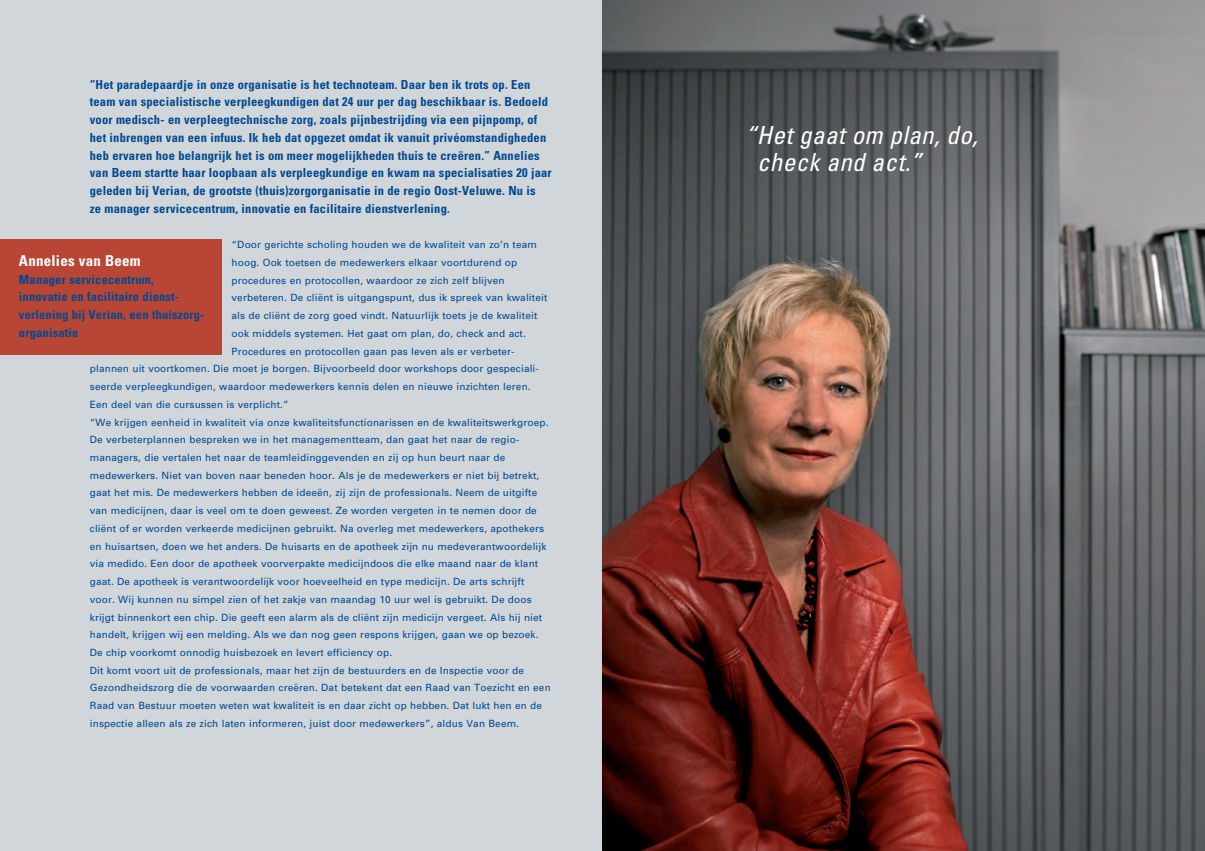
<style>
.page{position:relative;width:1205px;height:851px;background:#fff}
.page>*{position:absolute;margin:0;border:0;box-sizing:border-box;transform-origin:0 0}
.Normaal{font:italic condensed 25px/26.6px "Univers";letter-spacing:.015em;color:#fff}
.Normaal-2{font:700 condensed 15px "Univers";letter-spacing:.015em;color:#fff}
.Normaal-3{font:700 condensed 12.5px/17.8px "Univers";letter-spacing:.015em;color:#014990}
.Normaal-4{font:10px/17.8px "Univers";letter-spacing:.015em;color:#014990}
</style>
<div class="page">
<div style="left:0;top:0;width:602px;height:850px;background:#d0d6da"></div>
<div style="left:0;top:239px;width:221px;height:115px;background:#b94635"></div>
<img style="left:602px;top:0;width:603px;height:850px">
<p class="Normaal-3" style="left:90px;top:75px;width:442px">“Het paradepaardje in onze organisatie is het technoteam. Daar ben ik trots op. Een</p>
<p class="Normaal-3" style="left:90px;top:93px;width:460px">team van specialistische verpleegkundigen dat 24 uur per dag beschikbaar is. Bedoeld voor medisch- en verpleegtechnische zorg, zoals pijnbestrijding via een pijnpomp, of</p>
<p class="Normaal-3" style="left:90px;top:128px;width:458px">het inbrengen van een infuus. Ik heb dat opgezet omdat ik vanuit privéomstandigheden heb ervaren hoe belangrijk het is om meer mogelijkheden thuis te creëren.” Annelies</p>
<p class="Normaal-3" style="left:90px;top:164px;width:463px">van Beem startte haar loopbaan als verpleegkundige en kwam na specialisaties 20 jaar geleden bij Verian, de grootste (thuis)zorgorganisatie in de regio Oost-Veluwe. Nu is</p>
<p class="Normaal-3" style="left:90px;top:199px;width:362px">ze manager servicecentrum, innovatie en facilitaire dienstverlening.</p>
<p class="Normaal-4" style="left:232px;top:235px;width:307px">“Door gerichte scholing houden we de kwaliteit van zo’n team hoog. Ook toetsen de medewerkers elkaar voortdurend op</p>
<p class="Normaal-4" style="left:232px;top:271px;width:275px">procedures en protocollen, waardoor ze zich zelf blijven</p>
<p class="Normaal-4" style="left:232px;top:289px;width:317px">verbeteren. De cliënt is uitgangspunt, dus ik spreek van kwaliteit als de cliënt de zorg goed vindt. Natuurlijk toets je de kwaliteit ook middels systemen. Het gaat om plan, do, check and act.<br>Procedures en protocollen gaan pas leven als er verbeter-</p>
<p class="Normaal-4" style="left:90px;top:359px;width:450px">plannen uit voortkomen. Die moet je borgen. Bijvoorbeeld door workshops door gespeciali-</p>
<p class="Normaal-4" style="left:90px;top:377px;width:442px">seerde verpleegkundigen, waardoor medewerkers kennis delen en nieuwe inzichten leren.</p>
<p class="Normaal-4" style="left:90px;top:395px;width:200px">Een deel van die cursussen is verplicht.”</p>
<p class="Normaal-4" style="left:90px;top:413px;width:460px">“We krijgen eenheid in kwaliteit via onze kwaliteitsfunctionarissen en de kwaliteitswerkgroep.<br>De verbeterplannen bespreken we in het managementteam, dan gaat het naar de regio-</p>
<p class="Normaal-4" style="left:90px;top:448px;width:417px">managers, die vertalen het naar de teamleidinggevenden en zij op hun beurt naar de</p>
<p class="Normaal-4" style="left:90px;top:466px;width:451px">medewerkers. Niet van boven naar beneden hoor. Als je de medewerkers er niet bij betrekt, gaat het mis. De medewerkers hebben de ideeën, zij zijn de professionals. Neem de uitgifte</p>
<p class="Normaal-4" style="left:90px;top:501px;width:448px">van medicijnen, daar is veel om te doen geweest. Ze worden vergeten in te nemen door de</p>
<p class="Normaal-4" style="left:90px;top:519px;width:456px">cliënt of er worden verkeerde medicijnen gebruikt. Na overleg met medewerkers, apothekers</p>
<p class="Normaal-4" style="left:90px;top:537px;width:458px">en huisartsen, doen we het anders. De huisarts en de apotheek zijn nu medeverantwoordelijk via medido. Een door de apotheek voorverpakte medicijndoos die elke maand naar de klant gaat. De apotheek is verantwoordelijk voor hoeveelheid en type medicijn. De arts schrijft</p>
<p class="Normaal-4" style="left:90px;top:590px;width:443px">voor. Wij kunnen nu simpel zien of het zakje van maandag 10 uur wel is gebruikt. De doos</p>
<p class="Normaal-4" style="left:90px;top:607px;width:454px">krijgt binnenkort een chip. Die geeft een alarm als de cliënt zijn medicijn vergeet. Als hij niet handelt, krijgen wij een melding. Als we dan nog geen respons krijgen, gaan we op bezoek.</p>
<p class="Normaal-4" style="left:90px;top:643px;width:304px">De chip voorkomt onnodig huisbezoek en levert efficiency op.</p>
<p class="Normaal-4" style="left:90px;top:661px;width:462px">Dit komt voort uit de professionals, maar het zijn de bestuurders en de Inspectie voor de Gezondheidszorg die de voorwaarden creëren. Dat betekent dat een Raad van Toezicht en een Raad van Bestuur moeten weten wat kwaliteit is en daar zicht op hebben. Dat lukt hen en de inspectie alleen als ze zich laten informeren, juist door medewerkers”, aldus Van Beem.</p>
<p class="Normaal-2" style="left:19px;top:251px;width:123px">Annelies van Beem</p>
<p class="Normaal-3" style="left:19px;top:270px;width:136px">Manager servicecentrum,</p>
<p class="Normaal-3" style="left:19px;top:288px;width:162px">innovatie en facilitaire dienst-</p>
<p class="Normaal-3" style="left:19px;top:305px;width:187px">verlening bij Verian, een thuiszorg&shy;organisatie</p>
<p class="Normaal" style="left:757px;top:121px;width:222px;text-indent:-12px">“Het gaat om plan, do, check and act.”</p>
</div>
